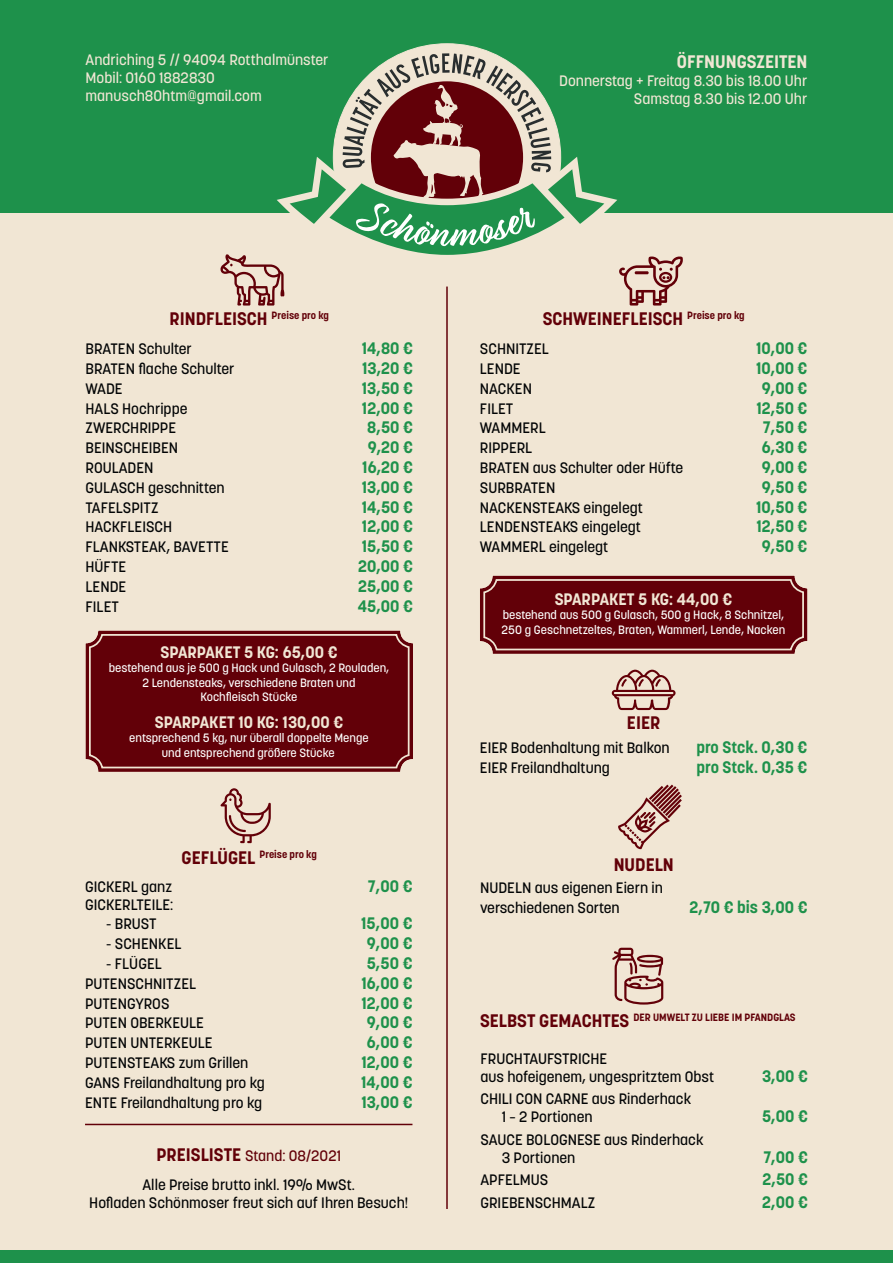
<style>
.page{position:relative;width:893px;height:1263px;background:#f1e6d4}
.page>*{position:absolute;margin:0;border:0;box-sizing:border-box;transform-origin:0 0}
.t1{font:700 18px "Korolev";color:#620008}
.t2{font:700 18px "Korolev";color:#f1e6d4}
.t3{font:700 16.5px "Korolev";color:#1e914b}
.t4{font:700 16.5px "Korolev";color:#f1e6d4}
.t5{font:500 15px/18px "Korolev";color:#020405}
.t6{font:500 15px/18px "Korolev";color:#f1e6d4;text-align:right}
.t7{font:500 12px/14.4px "Korolev";color:#fff;text-align:center}
.t8{font:700 10.5px "Korolev";color:#620008}
.s1{font-size:18px}
.s2{font-weight:700;font-size:18px;color:#620008}
.s3{color:#620008}
</style>
<div class="page">
<div style="left:0;top:0;width:893px;height:213px;background:#1e914b"></div>
<hr style="left:446px;top:287px;width:2px;height:922px;background:#620008">
<div style="left:85px;top:630px;width:328px;height:142px;background:#620008"></div>
<div style="left:89px;top:634px;width:321px;height:134px;border:2px solid #f1e6d4;border-radius:12px"></div>
<div style="left:480px;top:575px;width:328px;height:79px;background:#620008"></div>
<div style="left:483px;top:579px;width:321px;height:71px;border:2px solid #f1e6d4;border-radius:12px"></div>
<svg style="left:221px;top:44px;width:462px;height:262px"></svg>
<hr style="left:635px;top:271px;width:14px;height:3px;background:#630008">
<div style="left:0;top:1250px;width:893px;height:13px;background:#1e914b"></div>
<svg style="left:220px;top:788px;width:51px;height:55px"></svg>
<svg style="left:618px;top:785px;width:64px;height:64px"></svg>
<svg style="left:612px;top:670px;width:64px;height:40px"></svg>
<svg style="left:612px;top:948px;width:51px;height:56px"></svg>
<hr style="left:85px;top:1124px;width:327px;height:1px;background:#620008">
<p class="t6" style="left:86px;top:51px;width:244px;text-align:left">Andriching 5 // 94094 Rotthalmünster<br>Mobil: 0160 1882830 manusch80htm@gmail.com</p>
<p class="t2" style="left:677px;top:51px;width:132px">ÖFFNUNGSZEITEN</p>
<p class="t6" style="left:559px;top:72px;width:250px">Donnerstag + Freitag 8.30 bis 18.00 Uhr<br>Samstag 8.30 bis 12.00 Uhr</p>
<p class="t1" style="left:169px;top:308px;width:161px">RINDFLEISCH <sup>Preise</sup> <sup>pro</sup> <sup>kg</sup></p>
<p class="t5" style="left:86px;top:340px;width:108px">BRATEN Schulter</p>
<p class="t3" style="left:362px;top:339px;width:53px">14,80 €</p>
<p class="t5" style="left:86px;top:360px;width:150px">BRATEN flache Schulter</p>
<p class="t3" style="left:362px;top:359px;width:52px">13,20 €</p>
<p class="t5" style="left:86px;top:380px;width:39px">WADE</p>
<p class="t3" style="left:362px;top:379px;width:53px">13,50 €</p>
<p class="t5" style="left:86px;top:400px;width:104px">HALS Hochrippe</p>
<p class="t3" style="left:362px;top:399px;width:53px">12,00 €</p>
<p class="t5" style="left:86px;top:419px;width:92px">ZWERCHRIPPE</p>
<p class="t3" style="left:367px;top:418px;width:47px">8,50 €</p>
<p class="t5" style="left:86px;top:439px;width:94px">BEINSCHEIBEN</p>
<p class="t3" style="left:368px;top:438px;width:47px">9,20 €</p>
<p class="t5" style="left:86px;top:459px;width:69px">ROULADEN</p>
<p class="t3" style="left:362px;top:458px;width:52px">16,20 €</p>
<p class="t5" style="left:86px;top:479px;width:141px">GULASCH geschnitten</p>
<p class="t3" style="left:362px;top:478px;width:53px">13,00 €</p>
<p class="t5" style="left:86px;top:499px;width:75px">TAFELSPITZ</p>
<p class="t3" style="left:362px;top:498px;width:53px">14,50 €</p>
<p class="t5" style="left:86px;top:518px;width:88px">HACKFLEISCH</p>
<p class="t3" style="left:362px;top:517px;width:53px">12,00 €</p>
<p class="t5" style="left:86px;top:538px;width:145px">FLANKSTEAK, BAVETTE</p>
<p class="t3" style="left:362px;top:537px;width:53px">15,50 €</p>
<p class="t5" style="left:86px;top:558px;width:42px">HÜFTE</p>
<p class="t3" style="left:358px;top:557px;width:56px">20,00 €</p>
<p class="t5" style="left:86px;top:578px;width:42px">LENDE</p>
<p class="t3" style="left:358px;top:577px;width:56px">25,00 €</p>
<p class="t5" style="left:86px;top:598px;width:35px">FILET</p>
<p class="t3" style="left:358px;top:597px;width:57px">45,00 €</p>
<p class="t4" style="left:160px;top:643px;width:179px">SPARPAKET 5 KG: 65,00 €</p>
<p class="t7" style="left:109px;top:661px;width:282px">bestehend aus je 500 g Hack und Gulasch, 2 Rouladen,<br>2 Lendensteaks, verschiedene Braten und<br>Kochfleisch Stücke</p>
<p class="t4" style="left:155px;top:713px;width:190px">SPARPAKET 10 KG: 130,00 €</p>
<p class="t7" style="left:129px;top:731px;width:241px">entsprechend 5 kg, nur überall doppelte Menge und entsprechend größere Stücke</p>
<p class="t8" style="left:182px;top:848px;width:137px"><span class="s1">GEFLÜGEL</span> Preise pro kg</p>
<p class="t5" style="left:85px;top:877px;width:89px">GICKERL ganz</p>
<p class="t3" style="left:368px;top:877px;width:46px">7,00 €</p>
<p class="t5" style="left:85px;top:895px;width:90px">GICKERLTEILE:</p>
<p class="t5" style="left:106px;top:915px;width:52px">- BRUST</p>
<p class="t3" style="left:361px;top:914px;width:53px">15,00 €</p>
<p class="t5" style="left:106px;top:935px;width:77px">- SCHENKEL</p>
<p class="t3" style="left:367px;top:934px;width:47px">9,00 €</p>
<p class="t5" style="left:106px;top:955px;width:57px">- FLÜGEL</p>
<p class="t3" style="left:367px;top:954px;width:47px">5,50 €</p>
<p class="t5" style="left:85px;top:975px;width:113px">PUTENSCHNITZEL</p>
<p class="t3" style="left:361px;top:974px;width:52px">16,00 €</p>
<p class="t5" style="left:85px;top:994px;width:86px">PUTENGYROS</p>
<p class="t3" style="left:361px;top:994px;width:53px">12,00 €</p>
<p class="t5" style="left:85px;top:1014px;width:120px">PUTEN OBERKEULE</p>
<p class="t3" style="left:367px;top:1013px;width:47px">9,00 €</p>
<p class="t5" style="left:85px;top:1034px;width:129px">PUTEN UNTERKEULE</p>
<p class="t3" style="left:367px;top:1033px;width:47px">6,00 €</p>
<p class="t5" style="left:85px;top:1054px;width:165px">PUTENSTEAKS zum Grillen</p>
<p class="t3" style="left:361px;top:1053px;width:53px">12,00 €</p>
<p class="t5" style="left:85px;top:1074px;width:181px">GANS Freilandhaltung pro kg</p>
<p class="t3" style="left:361px;top:1073px;width:53px">14,00 €</p>
<p class="t5" style="left:85px;top:1093px;width:179px">ENTE Freilandhaltung pro kg</p>
<p class="t3" style="left:361px;top:1093px;width:53px">13,00 €</p>
<p class="t5" style="left:143px;top:1142px;width:214px;line-height:28.5px;text-align:center"><span class="s2">PREISLISTE</span> <span class="s3">Stand: 08/2021<br></span>Alle Preise brutto inkl. 19% MwSt.</p>
<p class="t5" style="left:89px;top:1194px;width:320px">Hofladen Schönmoser freut sich auf Ihren Besuch!</p>
<p class="t1" style="left:543px;top:308px;width:203px">SCHWEINEFLEISCH <sup>Preise</sup> <sup>pro</sup> <sup>kg</sup></p>
<p class="t5" style="left:480px;top:340px;width:71px">SCHNITZEL</p>
<p class="t3" style="left:756px;top:339px;width:53px">10,00 €</p>
<p class="t5" style="left:480px;top:360px;width:42px">LENDE</p>
<p class="t3" style="left:756px;top:359px;width:53px">10,00 €</p>
<p class="t5" style="left:480px;top:380px;width:54px">NACKEN</p>
<p class="t3" style="left:762px;top:379px;width:47px">9,00 €</p>
<p class="t5" style="left:480px;top:400px;width:35px">FILET</p>
<p class="t3" style="left:756px;top:399px;width:52px">12,50 €</p>
<p class="t5" style="left:480px;top:419px;width:67px">WAMMERL</p>
<p class="t3" style="left:763px;top:418px;width:46px">7,50 €</p>
<p class="t5" style="left:480px;top:439px;width:54px">RIPPERL</p>
<p class="t3" style="left:762px;top:438px;width:47px">6,30 €</p>
<p class="t5" style="left:480px;top:459px;width:205px">BRATEN aus Schulter oder Hüfte</p>
<p class="t3" style="left:762px;top:458px;width:47px">9,00 €</p>
<p class="t5" style="left:480px;top:479px;width:77px">SURBRATEN</p>
<p class="t3" style="left:762px;top:478px;width:47px">9,50 €</p>
<p class="t5" style="left:480px;top:499px;width:164px">NACKENSTEAKS eingelegt</p>
<p class="t3" style="left:756px;top:498px;width:53px">10,50 €</p>
<p class="t5" style="left:480px;top:518px;width:163px">LENDENSTEAKS eingelegt</p>
<p class="t3" style="left:756px;top:517px;width:52px">12,50 €</p>
<p class="t5" style="left:480px;top:538px;width:130px">WAMMERL eingelegt</p>
<p class="t3" style="left:762px;top:537px;width:47px">9,50 €</p>
<p class="t4" style="left:555px;top:590px;width:179px">SPARPAKET 5 KG: 44,00 €</p>
<p class="t7" style="left:502px;top:608px;width:285px;text-align:left">bestehend aus 500 g Gulasch, 500 g Hack, 8 Schnitzel,<br>250 g Geschnetzeltes, Braten, Wammerl, Lende, Nacken</p>
<p class="t1" style="left:627px;top:713px;width:35px">EIER</p>
<p class="t5" style="left:480px;top:739px;width:191px">EIER Bodenhaltung mit Balkon</p>
<p class="t3" style="left:696px;top:739px;width:113px">pro Stck. 0,30 €</p>
<p class="t5" style="left:480px;top:759px;width:131px">EIER Freilandhaltung</p>
<p class="t3" style="left:696px;top:758px;width:112px">pro Stck. 0,35 €</p>
<p class="t1" style="left:614px;top:854px;width:62px">NUDELN</p>
<p class="t5" style="left:480px;top:878px;width:184px;line-height:19.8px">NUDELN aus eigenen Eiern in verschiedenen Sorten</p>
<p class="t3" style="left:690px;top:898px;width:119px">2,70 € bis 3,00 €</p>
<p class="t8" style="left:480px;top:1012px;width:317px"><span class="s1">SELBST GEMACHTES</span> DER UMWELT ZU LIEBE IM PFANDGLAS</p>
<p class="t5" style="left:480px;top:1050px;width:235px">FRUCHTAUFSTRICHE<br>aus hofeigenem, ungespritztem Obst</p>
<p class="t5" style="left:502px;top:1090px;width:191px;text-indent:-21px">CHILI CON CARNE aus Rinderhack<br>1 – 2 Portionen</p>
<p class="t5" style="left:502px;top:1131px;width:203px;text-indent:-21px">SAUCE BOLOGNESE aus Rinderhack<br>3 Portionen</p>
<p class="t3" style="left:762px;top:1067px;width:47px">3,00 €</p>
<p class="t3" style="left:762px;top:1107px;width:47px">5,00 €</p>
<p class="t3" style="left:763px;top:1148px;width:46px">7,00 €</p>
<p class="t5" style="left:480px;top:1171px;width:69px">APFELMUS</p>
<p class="t3" style="left:762px;top:1170px;width:47px">2,50 €</p>
<p class="t5" style="left:480px;top:1194px;width:116px">GRIEBENSCHMALZ</p>
<p class="t3" style="left:762px;top:1193px;width:47px">2,00 €</p>
</div>
